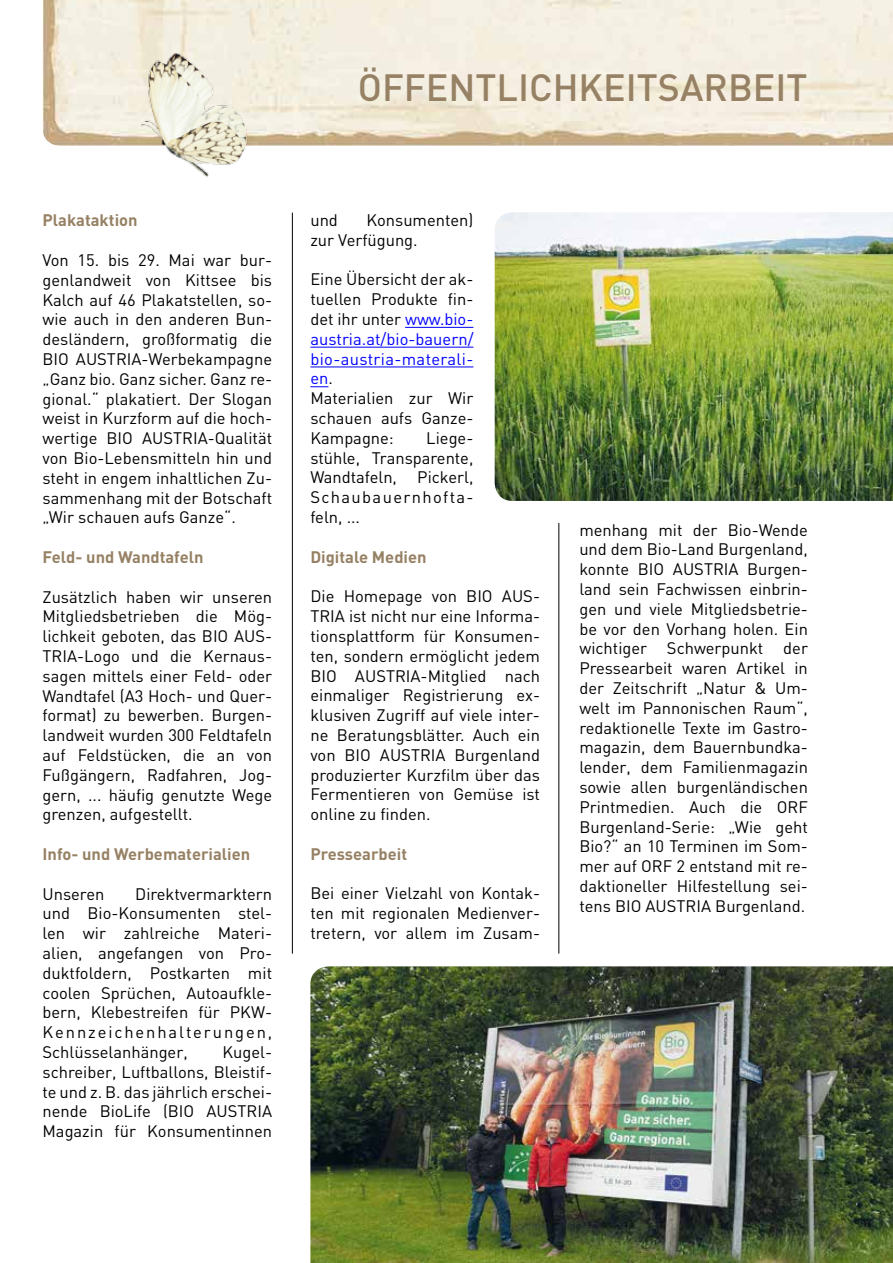
<style>
.page{position:relative;width:893px;height:1263px;background:#fff}
.page>*{position:absolute;margin:0;border:0;box-sizing:border-box;transform-origin:0 0}
.t1{font:500 37.5px "DIN";color:#968164}
.t2{font:16.5px/19.8px "DIN";color:#000;text-align:justify}
.t3{font:700 16.5px "DIN";color:#968164}
.s1{color:#00f}
</style>
<div class="page">
<img style="left:43px;top:0;width:850px;height:146px">
<hr style="left:292px;top:213px;width:1px;height:741px;background:#000">
<hr style="left:558px;top:523px;width:1px;height:431px;background:#000">
<hr style="left:405px;top:327px;width:68px;height:1px;background:#00f">
<hr style="left:310px;top:347px;width:163px;height:1px;background:#00f">
<hr style="left:310px;top:366px;width:163px;height:1px;background:#00f">
<svg style="left:310px;top:386px;width:18px;height:1px"></svg>
<img style="left:310px;top:966px;width:583px;height:297px">
<img style="left:495px;top:212px;width:398px;height:289px">
<img style="left:130px;top:51px;width:126px;height:126px">
<h1 class="t1" style="left:358px;top:63px;width:451px">ÖFFENTLICHKEITSARBEIT</h1>
<p class="t3" style="left:43px;top:210px;width:97px">Plakataktion</p>
<p class="t2" style="left:43px;top:250px;width:231px">Von 15. bis 29. Mai war bur&shy;genlandweit von Kittsee bis Kalch auf 46 Plakatstellen, so&shy;wie auch in den anderen Bun&shy;desländern, großformatig die BIO AUSTRIA-Werbekampagne „Ganz bio. Ganz sicher. Ganz re&shy;gional.“ plakatiert. Der Slogan weist in Kurzform auf die hoch&shy;wertige BIO AUSTRIA-Qualität von Bio-Lebensmitteln hin und steht in engem inhaltlichen Zu&shy;sammenhang mit der Botschaft „Wir schauen aufs Ganze“.</p>
<p class="t3" style="left:43px;top:546px;width:162px">Feld- und Wandtafeln</p>
<p class="t2" style="left:43px;top:586px;width:231px">Zusätzlich haben wir unseren Mitgliedsbetrieben die Mög&shy;lichkeit geboten, das BIO AUS-TRIA-Logo und die Kernaus&shy;sagen mittels einer Feld- oder Wandtafel (A3 Hoch- und Quer&shy;format) zu bewerben. Burgen&shy;landweit wurden 300 Feldtafeln auf Feldstücken, die an von Fußgängern, Radfahren, Jog&shy;gern, ... häufig genutzte Wege grenzen, aufgestellt.</p>
<p class="t3" style="left:43px;top:843px;width:209px">Info- und Werbematerialien</p>
<p class="t2" style="left:43px;top:883px;width:63px">Unseren</p>
<p class="t2" style="left:43px;top:883px;width:231px;text-indent:93px">Direktvermarktern und Bio-Konsumenten stel&shy;len wir zahlreiche Materi&shy;alien, angefangen von Pro&shy;duktfoldern, Postkarten mit coolen Sprüchen, Autoaufkle&shy;bern, Klebestreifen für PKW-Kennzeichenhalterungen, Schlüsselanhänger,</p>
<p class="t2" style="left:43px;top:1042px;width:231px;text-indent:180px">Kugel&shy;schreiber, Luftballons, Bleistif&shy;te und z. B. das jährlich erschei&shy;nende BioLife (BIO AUSTRIA Magazin für Konsumentinnen</p>
<p class="t2" style="left:310px;top:210px;width:164px;text-indent:56px">Konsumenten) zur Verfügung.</p>
<p class="t2" style="left:310px;top:269px;width:165px;text-align:left">Eine Übersicht der ak&shy;tuellen Produkte fin&shy;det ihr unter <span class="s1">www.bio&shy;austria.at/bio-bauern/ bio-austria-materali&shy;en</span>.<br>Materialien zur Wir schauen aufs Ganze-<br>Kampagne:</p>
<p class="t2" style="left:310px;top:210px;width:29px">und</p>
<p class="t2" style="left:310px;top:428px;width:165px;text-indent:116px">Liege&shy;stühle, Transparente, Wandtafeln, Pickerl, Schaubauernhofta&shy;feln, ...</p>
<p class="t3" style="left:310px;top:546px;width:118px">Digitale Medien</p>
<p class="t2" style="left:310px;top:586px;width:231px">Die Homepage von BIO AUS-TRIA ist nicht nur eine Informa&shy;tionsplattform für Konsumen&shy;ten, sondern ermöglicht jedem BIO AUSTRIA-Mitglied nach einmaliger Registrierung ex&shy;klusiven Zugriff auf viele inter&shy;ne Beratungsblätter. Auch ein von BIO AUSTRIA Burgenland produzierter Kurzfilm über das Fermentieren von Gemüse ist online zu finden.</p>
<p class="t3" style="left:310px;top:843px;width:98px">Pressearbeit</p>
<p class="t2" style="left:310px;top:883px;width:231px">Bei einer Vielzahl von Kontak&shy;ten mit regionalen Medienver&shy;tretern, vor allem im Zusam-</p>
<p class="t2" style="left:579px;top:519px;width:230px">menhang mit der Bio-Wende und dem Bio-Land Burgenland, konnte BIO AUSTRIA Burgen&shy;land sein Fachwissen einbrin&shy;gen und viele Mitgliedsbetrie&shy;be vor den Vorhang holen. Ein wichtiger Schwerpunkt der Pressearbeit waren Artikel in der Zeitschrift „Natur &amp; Um&shy;welt im Pannonischen Raum“, redaktionelle Texte im Gastro&shy;magazin, dem Bauernbundka&shy;lender, dem Familienmagazin sowie allen burgenländischen Printmedien. Auch die ORF Burgenland-Serie: „Wie geht Bio?“ an 10 Terminen im Som&shy;mer auf ORF 2 entstand mit re&shy;daktioneller Hilfestellung sei&shy;tens BIO AUSTRIA Burgenland.</p>
</div>
